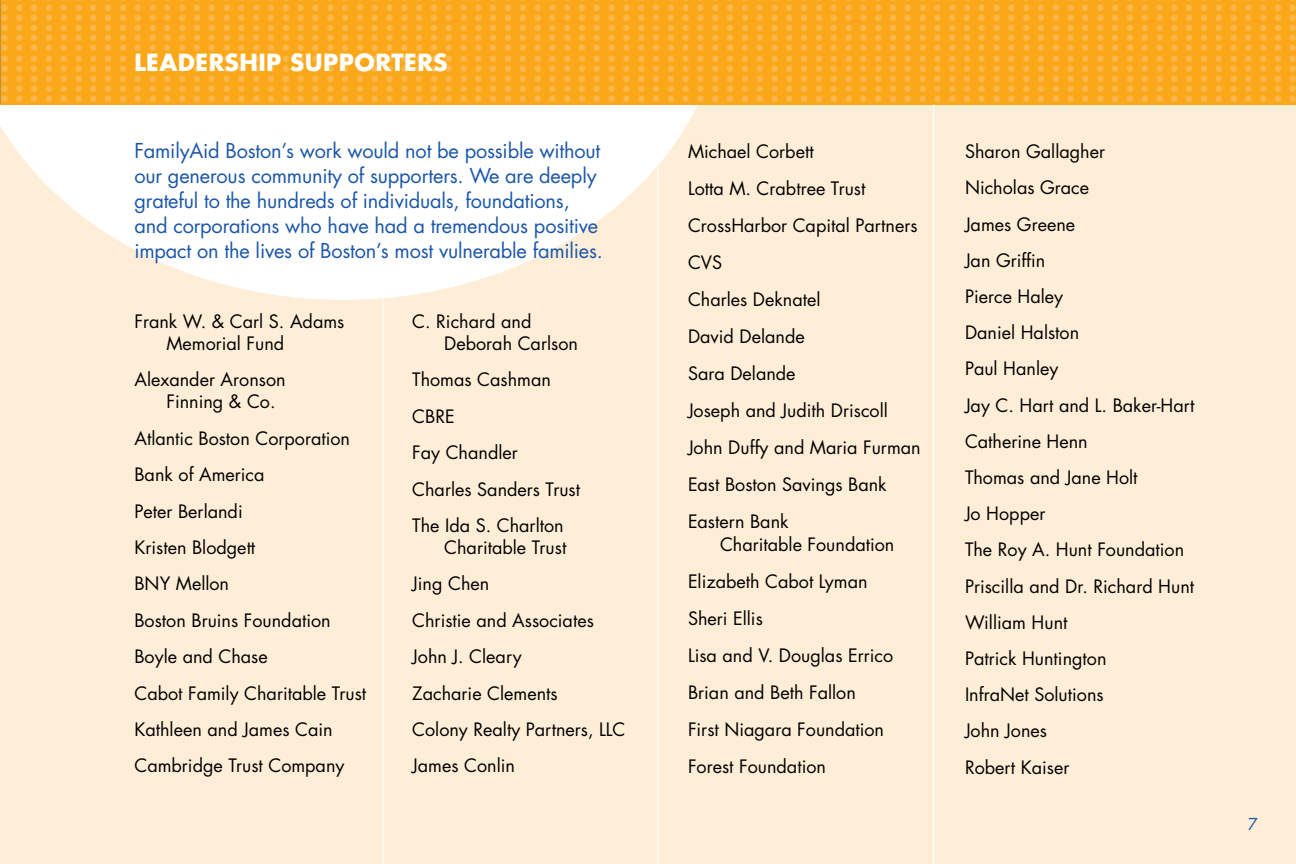
<style>
.page{position:relative;width:1296px;height:864px;background:#fff}
.page>*{position:absolute;margin:0;border:0;box-sizing:border-box;transform-origin:0 0}
.t1{font:24px "Minion Pro";color:#fcb74c}
.t2{font:700 23px "Futura";letter-spacing:.02em;color:#fff}
.t3{font:20px/25px "Futura";letter-spacing:-.01em;color:#1b57a8}
.t4{font:18px/36.4px "Futura";color:#000}
.t5{font:16px "Futura";color:#1b57a8}
</style>
<div class="page">
<div style="left:0;top:104px;width:1296px;height:760px;background:#ffeed7"></div>
<svg style="left:0;top:104px;width:724px;height:196px;fill:#fff"></svg>
<div style="left:0;top:0;width:1296px;height:104px;background:#faa81a"></div>
<hr style="left:383px;top:295px;width:1px;height:569px;background:#fff">
<hr style="left:658px;top:144px;width:1px;height:720px;background:#fff">
<hr style="left:933px;top:104px;width:1px;height:760px;background:#fff">
<h1 class="t1" style="left:0;top:-10px;width:1299px">• • • • • • • • • • • • • • • • • • • • • • • • • • • • • • • • • • • • • • • • • • • • • • • • • • • • • • • • • • • • • • • • • • • • • • • • • • • • • • • • • • • • • • • •</h1>
<h1 class="t1" style="left:0;top:0;width:1299px">• • • • • • • • • • • • • • • • • • • • • • • • • • • • • • • • • • • • • • • • • • • • • • • • • • • • • • • • • • • • • • • • • • • • • • • • • • • • • • • • • • • • • • • •</h1>
<h1 class="t1" style="left:0;top:10px;width:1299px">• • • • • • • • • • • • • • • • • • • • • • • • • • • • • • • • • • • • • • • • • • • • • • • • • • • • • • • • • • • • • • • • • • • • • • • • • • • • • • • • • • • • • • • •</h1>
<h1 class="t1" style="left:0;top:20px;width:1299px">• • • • • • • • • • • • • • • • • • • • • • • • • • • • • • • • • • • • • • • • • • • • • • • • • • • • • • • • • • • • • • • • • • • • • • • • • • • • • • • • • • • • • • • •</h1>
<h1 class="t1" style="left:0;top:30px;width:1299px">• • • • • • • • • • • • • • • • • • • • • • • • • • • • • • • • • • • • • • • • • • • • • • • • • • • • • • • • • • • • • • • • • • • • • • • • • • • • • • • • • • • • • • • •</h1>
<h1 class="t1" style="left:0;top:40px;width:1299px">• • • • • • • • • • • • • • • • • • • • • • • • • • • • • • • • • • • • • • • • • • • • • • • • • • • • • • • • • • • • • • • • • • • • • • • • • • • • • • • • • • • • • • • •</h1>
<h1 class="t1" style="left:0;top:50px;width:1299px">• • • • • • • • • • • • • • • • • • • • • • • • • • • • • • • • • • • • • • • • • • • • • • • • • • • • • • • • • • • • • • • • • • • • • • • • • • • • • • • • • • • • • • • •</h1>
<h1 class="t1" style="left:0;top:60px;width:1299px">• • • • • • • • • • • • • • • • • • • • • • • • • • • • • • • • • • • • • • • • • • • • • • • • • • • • • • • • • • • • • • • • • • • • • • • • • • • • • • • • • • • • • • • •</h1>
<h1 class="t1" style="left:0;top:70px;width:1299px">• • • • • • • • • • • • • • • • • • • • • • • • • • • • • • • • • • • • • • • • • • • • • • • • • • • • • • • • • • • • • • • • • • • • • • • • • • • • • • • • • • • • • • • •</h1>
<h1 class="t1" style="left:0;top:80px;width:1299px">• • • • • • • • • • • • • • • • • • • • • • • • • • • • • • • • • • • • • • • • • • • • • • • • • • • • • • • • • • • • • • • • • • • • • • • • • • • • • • • • • • • • • • • •</h1>
<p class="t2" style="left:134px;top:47px;width:315px">LEADERSHIP SUPPORTERS</p>
<p class="t3" style="left:134px;top:138px;width:470px">FamilyAid Boston’s work would not be possible without our generous community of supporters. We are deeply grateful to the hundreds of individuals, foundations, and corporations who have had a tremendous positive impact on the lives of Boston’s most vulnerable families.</p>
<p class="t4" style="left:166px;top:310px;width:179px;line-height:22px;text-indent:-32px">Frank W. &amp; Carl S. Adams<br>Memorial Fund</p>
<p class="t4" style="left:166px;top:369px;width:121px;line-height:22px;text-indent:-32px">Alexander Aronson<br>Finning &amp; Co.</p>
<p class="t4" style="left:134px;top:420px;width:233px">Atlantic Boston Corporation<br>Bank of America<br>Peter Berlandi<br>Kristen Blodgett<br>BNY Mellon<br>Boston Bruins Foundation<br>Boyle and Chase<br>Cabot Family Charitable Trust<br>Kathleen and James Cain<br>Cambridge Trust Company</p>
<p class="t4" style="left:444px;top:310px;width:135px;line-height:22px;text-indent:-32px">C. Richard and<br>Deborah Carlson</p>
<p class="t4" style="left:412px;top:361px;width:169px">Thomas Cashman<br>CBRE<br>Fay Chandler<br>Charles Sanders Trust<br>The Ida S. Charlton</p>
<p class="t4" style="left:412px;top:529px;width:215px;text-indent:32px">Charitable Trust<br>Jing Chen<br>Christie and Associates<br>John J. Cleary<br>Zacharie Clements<br>Colony Realty Partners, LLC<br>James Conlin</p>
<p class="t4" style="left:688px;top:133px;width:234px;line-height:37px">Michael Corbett<br>Lotta M. Crabtree Trust<br>CrossHarbor Capital Partners<br>CVS<br>Charles Deknatel<br>David Delande<br>Sara Delande<br>Joseph and Judith Driscoll<br>John Duffy and Maria Furman<br>East Boston Savings Bank<br>Eastern Bank</p>
<p class="t4" style="left:688px;top:525px;width:208px;line-height:37px;text-indent:32px">Charitable Foundation<br>Elizabeth Cabot Lyman<br>Sheri Ellis<br>Lisa and V. Douglas Errico<br>Brian and Beth Fallon<br>First Niagara Foundation<br>Forest Foundation</p>
<p class="t4" style="left:965px;top:133px;width:231px">Sharon Gallagher<br>Nicholas Grace<br>James Greene<br>Jan Griffin<br>Pierce Haley<br>Daniel Halston<br>Paul Hanley<br>Jay C. Hart and L. Baker-Hart<br>Catherine Henn<br>Thomas and Jane Holt<br>Jo Hopper<br>The Roy A. Hunt Foundation<br>Priscilla and Dr. Richard Hunt<br>William Hunt<br>Patrick Huntington<br>InfraNet Solutions<br>John Jones<br>Robert Kaiser</p>
<p class="t5" style="left:1248px;top:813px;width:11px">7</p>
</div>
